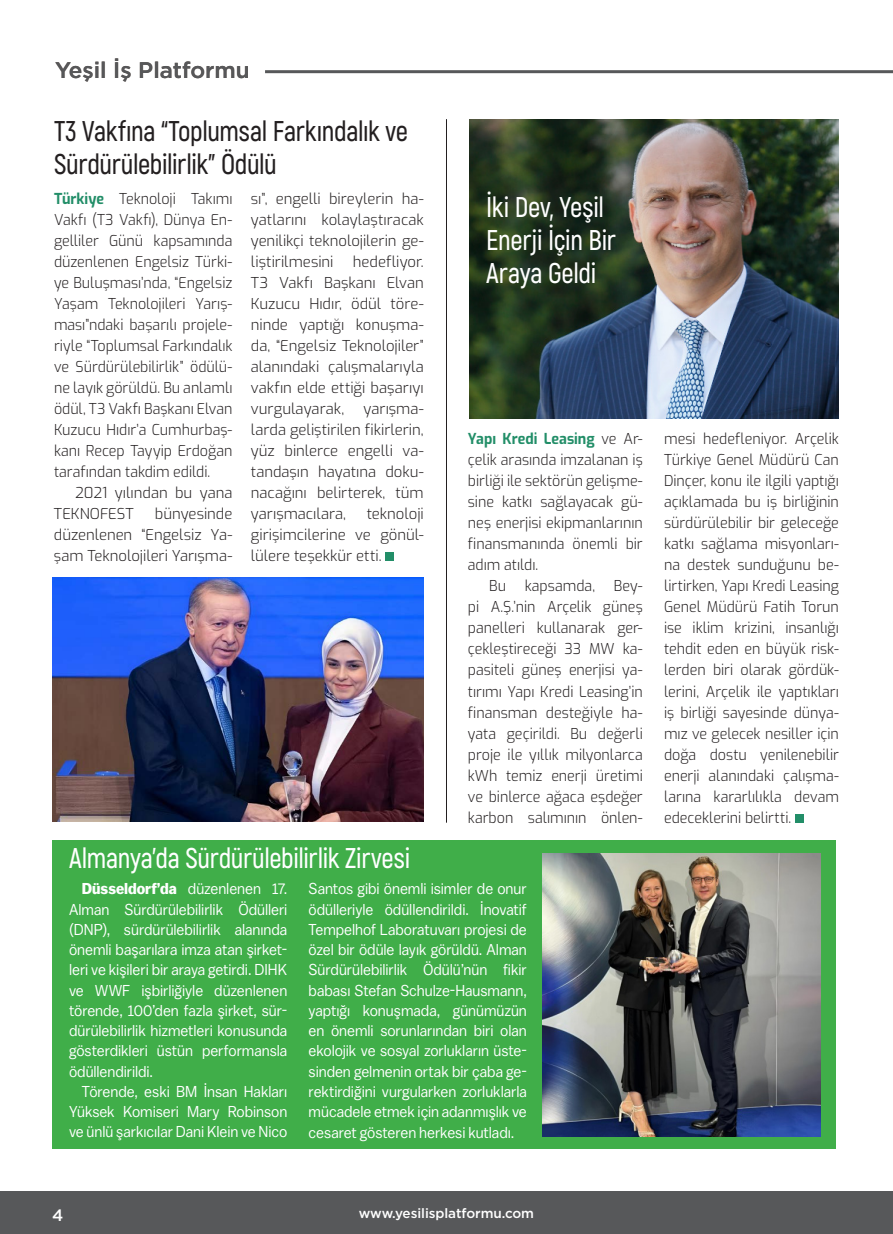
<style>
.page{position:relative;width:893px;height:1234px;background:#fff}
.page>*{position:absolute;margin:0;border:0;box-sizing:border-box;transform-origin:0 0}
.t1{font:600 28.5px/33px "Akrobat";letter-spacing:-.015em;color:#fff;scale:.95 1}
.t2{font:600 28.5px/33px "Akrobat";letter-spacing:-.015em;color:#231f20;scale:.95 1}
.t3{font:500 22.5px "Gotham";color:#544740}
.t4{font:500 16.5px "Gotham";color:#fff}
.t5{font:15.75px/20.2px "Balto";letter-spacing:-.005em;color:#fff;text-align:justify;scale:.93 1}
.t6{font:300 15px/21px "Exo";color:#231f20;text-align:justify;scale:.95 1}
.t7{font:300 15px/21px "Exo";color:#231f20;text-align:justify}
.t8{font:500 13.5px "Gotham";letter-spacing:-.005em;color:#fff}
.s1{font-weight:700;color:#228e68}
.s2{font-weight:700}
</style>
<div class="page">
<hr style="left:265px;top:70px;width:628px;height:3px;background:#57585a">
<div style="left:0;top:1191px;width:893px;height:42px;background:#57585a"></div>
<div style="left:52px;top:840px;width:784px;height:308px;background:#40ae49"></div>
<img style="left:543px;top:853px;width:278px;height:283px">
<hr style="left:446px;top:119px;width:1px;height:703px;background:#231f20">
<img style="left:469px;top:119px;width:370px;height:299px">
<div style="left:795px;top:813px;width:8px;height:9px;background:#228e68"></div>
<div style="left:385px;top:552px;width:9px;height:9px;background:#228e68"></div>
<img style="left:52px;top:577px;width:372px;height:244px">
<h2 class="t3" style="left:55px;top:55px;width:196px">Yeşil İş Platformu</h2>
<p class="t2" style="left:54px;top:114px;width:374px">T3 Vakfına “Toplumsal Farkındalık ve<br>Sürdürülebilirlik” Ödülü</p>
<p class="t6" style="left:54px;top:187px;width:189px"><span class="s1">Türkiye</span> Teknoloji Takımı Vakfı (T3 Vakfı), Dünya En&shy;gelliler Günü kapsamında düzenlenen Engelsiz Türki&shy;ye Buluşması’nda, “Engelsiz Yaşam Teknolojileri Yarış&shy;ması”ndaki başarılı projele&shy;riyle “Toplumsal Farkındalık ve Sürdürülebilirlik” ödülü&shy;ne layık görüldü. Bu anlamlı ödül, T3 Vakfı Başkanı Elvan Kuzucu Hıdır’a Cumhurbaş&shy;kanı Recep Tayyip Erdoğan tarafından takdim edildi.</p>
<p class="t7" style="left:54px;top:481px;width:180px;text-indent:21px">2021 yılından bu yana<br>TEKNOFEST</p>
<p class="t7" style="left:54px;top:502px;width:180px;text-indent:101px">bünyesinde düzenlenen “Engelsiz Ya&shy;şam Teknolojileri Yarışma-</p>
<p class="t7" style="left:251px;top:187px;width:174px">sı”, engelli bireylerin ha&shy;yatlarını kolaylaştıracak yenilikçi teknolojilerin ge&shy;liştirilmesini</p>
<p class="t7" style="left:251px;top:250px;width:174px;text-indent:102px">hedefliyor.<br>T3 Vakfı Başkanı Elvan Kuzucu Hıdır, ödül töre&shy;ninde yaptığı konuşma&shy;da, “Engelsiz Teknolojiler” alanındaki çalışmalarıyla vakfın elde ettiği başarıyı vurgulayarak,</p>
<p class="t7" style="left:251px;top:397px;width:174px;text-indent:113px">yarışma&shy;larda geliştirilen fikirlerin, yüz binlerce engelli va&shy;tandaşın hayatına doku&shy;nacağını belirterek, tüm yarışmacılara,</p>
<p class="t7" style="left:251px;top:502px;width:174px;text-indent:116px">teknoloji girişimcilerine ve gönül&shy;lülere teşekkür etti.</p>
<p class="t1" style="left:486px;top:191px;width:138px">İki Dev, Yeşil<br>Enerji İçin Bir<br>Araya Geldi</p>
<p class="t6" style="left:468px;top:427px;width:186px"><span class="s1">Yapı Kredi Leasing</span> ve Ar&shy;çelik arasında imzalanan iş birliği ile sektörün gelişme&shy;sine katkı sağlayacak gü&shy;neş enerjisi ekipmanlarının finansmanında önemli bir adım atıldı.</p>
<p class="t6" style="left:489px;top:574px;width:19px">Bu</p>
<p class="t6" style="left:525px;top:574px;width:75px">kapsamda,</p>
<p class="t6" style="left:468px;top:574px;width:186px;text-indent:146px">Bey&shy;pi A.Ş.’nin Arçelik güneş panelleri kullanarak ger&shy;çekleştireceği 33 MW ka&shy;pasiteli güneş enerjisi ya&shy;tırımı Yapı Kredi Leasing’in finansman desteğiyle ha&shy;yata geçirildi. Bu değerli proje ile yıllık milyonlarca kWh temiz enerji üretimi ve binlerce ağaca eşdeğer karbon salımının önlen-</p>
<p class="t1" style="left:69px;top:841px;width:361px">Almanya’da Sürdürülebilirlik Zirvesi</p>
<p class="t5" style="left:69px;top:878px;width:236px;text-indent:13px"><span class="s2">Düsseldorf’da</span> düzenlenen 17.<br>Alman Sürdürülebilirlik Ödülleri (DNP), sürdürülebilirlik alanında önemli başarılara imza atan şirket&shy;leri ve kişileri bir araya getirdi. DIHK ve WWF işbirliğiyle düzenlenen törende, 100’den fazla şirket, sür&shy;dürülebilirlik hizmetleri konusunda gösterdikleri üstün performansla ödüllendirildi.</p>
<p class="t5" style="left:69px;top:1080px;width:236px;text-indent:13px">Törende, eski BM İnsan Hakları Yüksek Komiseri Mary Robinson ve ünlü şarkıcılar Dani Klein ve Nico</p>
<p class="t5" style="left:309px;top:878px;width:236px">Santos gibi önemli isimler de onur ödülleriyle ödüllendirildi. İnovatif Tempelhof Laboratuvarı projesi de özel bir ödüle layık görüldü. Alman Sürdürülebilirlik Ödülü’nün fikir babası Stefan Schulze-Hausmann, yaptığı konuşmada, günümüzün en önemli sorunlarından biri olan ekolojik ve sosyal zorlukların üste&shy;sinden gelmenin ortak bir çaba ge&shy;rektirdiğini vurgularken zorluklarla mücadele etmek için adanmışlık ve cesaret gösteren herkesi kutladı.</p>
<p class="t6" style="left:664px;top:427px;width:186px">mesi hedefleniyor. Arçelik Türkiye Genel Müdürü Can Dinçer, konu ile ilgili yaptığı açıklamada bu iş birliğinin sürdürülebilir bir geleceğe katkı sağlama misyonları&shy;na destek sunduğunu be&shy;lirtirken, Yapı Kredi Leasing Genel Müdürü Fatih Torun ise iklim krizini, insanlığı tehdit eden en büyük risk&shy;lerden biri olarak gördük&shy;lerini, Arçelik ile yaptıkları iş birliği sayesinde dünya&shy;mız ve gelecek nesiller için doğa dostu yenilenebilir enerji alanındaki çalışma&shy;larına kararlılıkla devam edeceklerini belirtti.</p>
<p class="t4" style="left:52px;top:1203px;width:13px">4</p>
<p class="t8" style="left:359px;top:1204px;width:177px">www.yesilisplatformu.com</p>
</div>
